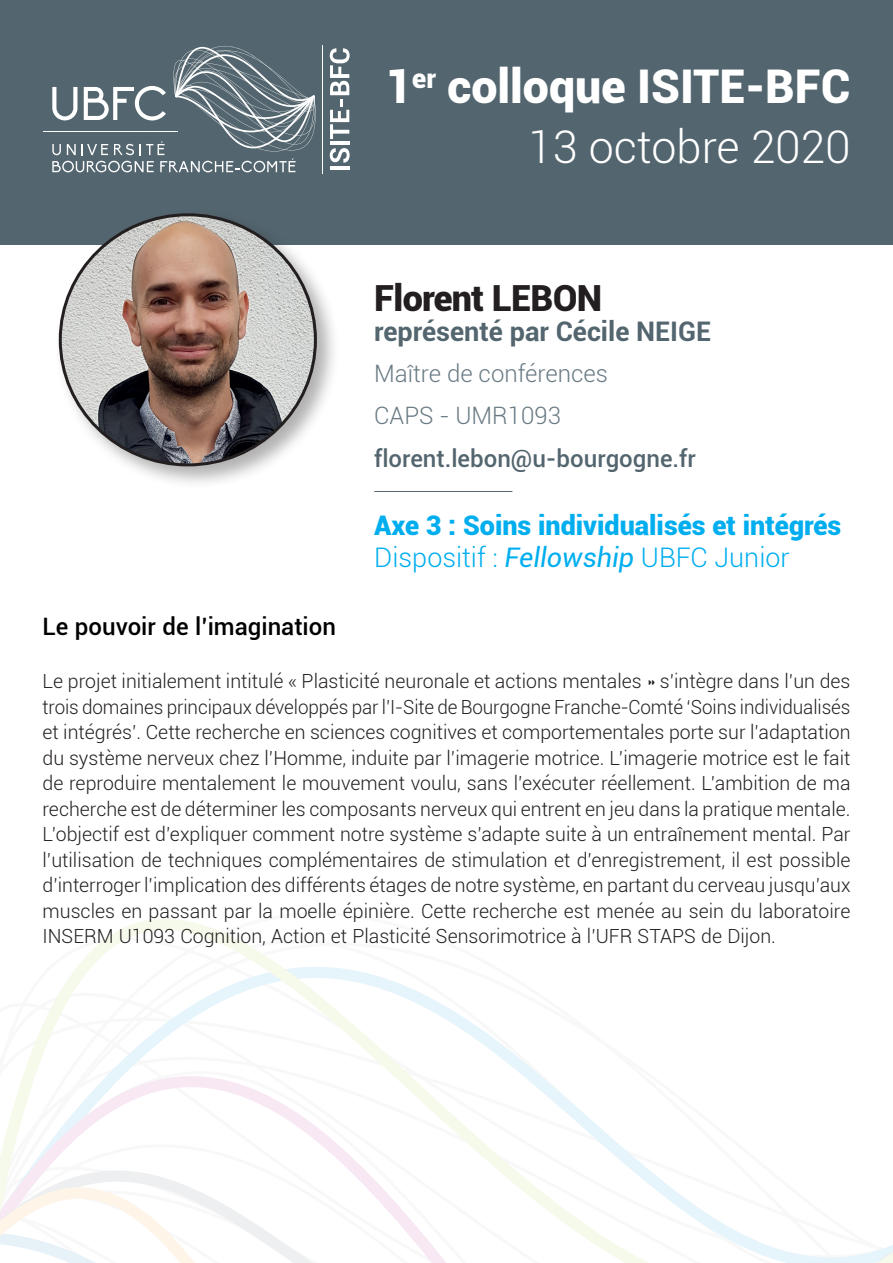
<style>
.page{position:relative;width:893px;height:1263px;background:#fff}
.page>*{position:absolute;margin:0;border:0;box-sizing:border-box;transform-origin:0 0}
.t1{font:900 46.5px "Roboto";color:#fff}
.t2{font:300 45px "Roboto";color:#fff}
.t3{font:900 36px "Roboto";letter-spacing:-.02em;color:#231f20}
.t4{font:900 27px "Roboto";color:#00aeef}
.t5{font:300 27px "Roboto";color:#00aeef}
.t6{font:700 27px "Roboto";color:#53656e}
.t7{font:300 24px/42.5px "Roboto";color:#697a83}
.t8{font:500 24px "Roboto";color:#53656e}
.t9{font:500 24px "Roboto";color:#000}
.t10{font:300 19.5px/25.5px "Roboto";color:#231f20;text-align:justify}
.s1{font-weight:400;font-style:italic}
</style>
<div class="page">
<svg style="left:0;top:919px;width:893px;height:344px"></svg>
<div style="left:0;top:0;width:893px;height:244px;background:#53656e"></div>
<hr style="left:44px;top:131px;width:134px;height:1px;background:#fff">
<svg style="left:52px;top:46px;width:264px;height:126px"></svg>
<hr style="left:330px;top:166px;width:19px;height:4px;background:#fff">
<svg style="left:330px;top:148px;width:20px;height:15px"></svg>
<hr style="left:330px;top:141px;width:19px;height:4px;background:#fff">
<svg style="left:330px;top:48px;width:20px;height:91px"></svg>
<hr style="left:322px;top:45px;width:1px;height:129px;background:#fff">
<div style="left:54px;top:209px;width:286px;height:280px;background:#231f20;opacity:.35"></div>
<img style="left:60px;top:215px;width:255px;height:250px">
<hr style="left:374px;top:491px;width:138px;height:1px;background:#53656e">
<h1 class="t1" style="left:385px;top:54px;width:467px">1<sup>er</sup> colloque ISITE-BFC</h1>
<h2 class="t2" style="left:528px;top:116px;width:324px">13 octobre 2020</h2>
<h3 class="t3" style="left:374px;top:273px;width:230px">Florent LEBON</h3>
<h3 class="t6" style="left:374px;top:312px;width:338px">représenté par Cécile NEIGE</h3>
<p class="t7" style="left:374px;top:351px;width:235px">Maître de conférences<br>CAPS - UMR1093</p>
<p class="t8" style="left:374px;top:441px;width:323px">florent.lebon@u-bourgogne.fr</p>
<h3 class="t4" style="left:374px;top:506px;width:469px">Axe 3 : Soins individualisés et intégrés</h3>
<h3 class="t5" style="left:374px;top:539px;width:417px">Dispositif : <span class="s1">Fellowship</span> UBFC Junior</h3>
<p class="t9" style="left:43px;top:610px;width:295px">Le pouvoir de l’imagination</p>
<p class="t10" style="left:43px;top:668px;width:809px">Le projet initialement intitulé « Plasticité neuronale et actions mentales » s’intègre dans l’un des trois domaines principaux développés par l’I-Site de Bourgogne Franche-Comté ‘Soins individualisés et intégrés’. Cette recherche en sciences cognitives et comportementales porte sur l’adaptation du système nerveux chez l’Homme, induite par l’imagerie motrice. L’imagerie motrice est le fait de reproduire mentalement le mouvement voulu, sans l’exécuter réellement. L’ambition de ma recherche est de déterminer les composants nerveux qui entrent en jeu dans la pratique mentale.<br>L’objectif est d’expliquer comment notre système s’adapte suite à un entraînement mental. Par l’utilisation de techniques complémentaires de stimulation et d’enregistrement, il est possible d’interroger l’implication des différents étages de notre système, en partant du cerveau jusqu’aux muscles en passant par la moelle épinière. Cette recherche est menée au sein du laboratoire INSERM U1093 Cognition, Action et Plasticité Sensorimotrice à l’UFR STAPS de Dijon.</p>
</div>
